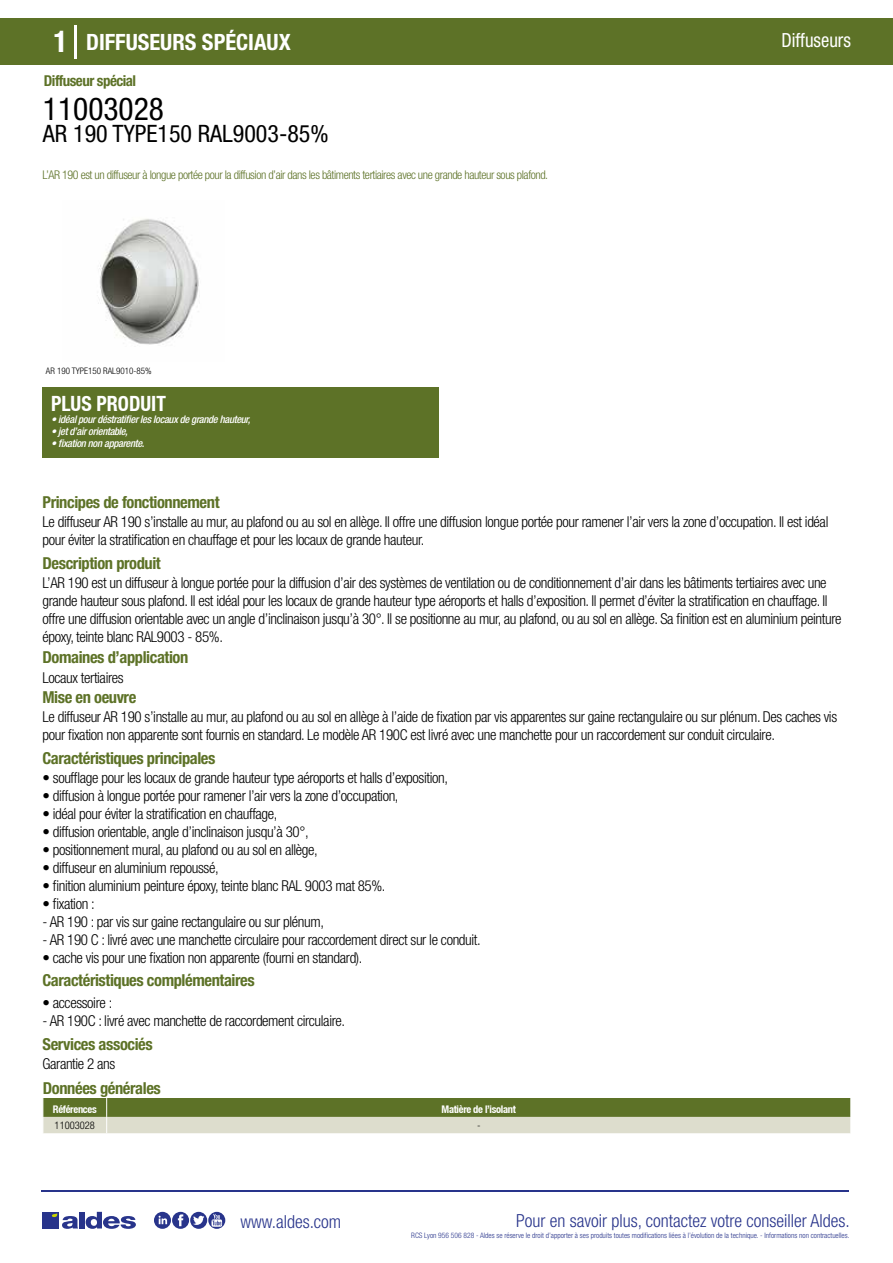
<style>
.page{position:relative;width:893px;height:1263px;background:#fff}
.page>*{position:absolute;margin:0;border:0;box-sizing:border-box;transform-origin:0 0}
.t1{font:condensed 31.5px "Helvetica Neue LT Std";color:#000}
.t2{font:condensed 24px "Helvetica Neue LT Std";color:#000}
.t3{font:700 condensed 22.5px "Helvetica Neue LT Std";color:#fff}
.t4{font:700 condensed 21px "Helvetica Neue";color:#fff;scale:.95 1}
.t5{font:condensed 19.5px "Helvetica Neue LT Std";color:#fff;scale:.95 1}
.t6{font:300 condensed 18px "Helvetica Neue";color:#28348b}
.t7{font:700 condensed 16.5px "Helvetica Neue LT Std";letter-spacing:-.025em;color:#5d7227}
.t8{font:300 condensed 15px/18px "Helvetica Neue LT Std";letter-spacing:-.025em;color:#000}
.t9{font:700 condensed 15px "Helvetica Neue LT Std";letter-spacing:-.035em;color:#5d7227}
.t10{font:300 condensed 12px "Helvetica Neue LT Std";letter-spacing:-.035em;color:#5d7227}
.t11{font:italic 500 condensed 10.5px "Helvetica Neue";letter-spacing:-.03em;color:#fff}
.t12{font:700 condensed 10.5px "Helvetica Neue";letter-spacing:-.03em;color:#fff}
.t13{font:300 condensed 10.5px "Helvetica Neue";color:#000}
.t14{font:300 condensed 9px "Helvetica Neue";color:#000}
.t15{font:300 condensed 7.5px "Helvetica Neue";color:#28348b}
.s1{font-size:30px}
</style>
<div class="page">
<div style="left:0;top:18px;width:893px;height:46px;background:#5d7227"></div>
<div style="left:43px;top:387px;width:396px;height:70px;background:#5d7227"></div>
<hr style="left:74px;top:25px;width:2px;height:33px;background:#fff">
<svg style="left:98px;top:219px;width:102px;height:126px"></svg>
<svg style="left:43px;top:1098px;width:808px;height:36px;background:#9aa577"></svg>
<hr style="left:41px;top:1190px;width:808px;height:1px;background:#28348b">
<svg style="left:154px;top:1212px;width:71px;height:17px"></svg>
<div style="left:42px;top:1212px;width:17px;height:16px;background:#28348b"></div>
<div style="left:79px;top:1212px;width:5px;height:16px;background:#28348b"></div>
<svg style="left:86px;top:1212px;width:50px;height:17px"></svg>
<svg style="left:52px;top:1213px;width:26px;height:16px"></svg>
<h3 class="t3" style="left:54px;top:28px;width:239px"><span class="s1">1</span> DIFFUSEURS SPÉCIAUX</h3>
<h3 class="t5" style="left:781px;top:29px;width:75px">Diffuseurs</h3>
<p class="t9" style="left:44px;top:71px;width:94px">Diffuseur spécial</p>
<h1 class="t1" style="left:43px;top:91px;width:122px">11003028</h1>
<h2 class="t2" style="left:43px;top:120px;width:287px">AR 190 TYPE150 RAL9003-85%</h2>
<p class="t10" style="left:43px;top:167px;width:507px">L’AR 190 est un diffuseur à longue portée pour la diffusion d’air dans les bâtiments tertiaires avec une grande hauteur sous plafond.</p>
<p class="t14" style="left:46px;top:365px;width:52px">Diffuseur AR 9</p>
<p class="t14" style="left:46px;top:365px;width:107px">AR 190 TYPE150 RAL9010-85%</p>
<h3 class="t4" style="left:51px;top:391px;width:122px">PLUS PRODUIT</h3>
<p class="t11" style="left:51px;top:413px;width:201px">• idéal pour déstratifier les locaux de grande hauteur,</p>
<p class="t11" style="left:51px;top:425px;width:78px">• jet d’air orientable,</p>
<p class="t11" style="left:51px;top:437px;width:95px">• fixation non apparente.</p>
<p class="t7" style="left:43px;top:492px;width:179px">Principes de fonctionnement</p>
<p class="t8" style="left:43px;top:513px;width:787px">Le diffuseur AR 190 s’installe au mur, au plafond ou au sol en allège. Il offre une diffusion longue portée pour ramener l’air vers la zone d’occupation. Il est idéal pour éviter la stratification en chauffage et pour les locaux de grande hauteur.</p>
<p class="t8" style="left:43px;top:573px;width:800px">L’AR 190 est un diffuseur à longue portée pour la diffusion d’air des systèmes de ventilation ou de conditionnement d’air dans les bâtiments tertiaires avec une grande hauteur sous plafond. Il est idéal pour les locaux de grande hauteur type aéroports et halls d’exposition. Il permet d’éviter la stratification en chauffage. Il offre une diffusion orientable avec un angle d’inclinaison jusqu’à 30°. Il se positionne au mur, au plafond, ou au sol en allège. Sa finition est en aluminium peinture époxy, teinte blanc RAL9003 - 85%.</p>
<p class="t8" style="left:43px;top:668px;width:83px">Locaux tertiaires</p>
<p class="t8" style="left:43px;top:708px;width:796px">Le diffuseur AR 190 s’installe au mur, au plafond ou au sol en allège à l’aide de fixation par vis apparentes sur gaine rectangulaire ou sur plénum. Des caches vis pour fixation non apparente sont fournis en standard. Le modèle AR 190C est livré avec une manchette pour un raccordement sur conduit circulaire.</p>
<p class="t7" style="left:43px;top:553px;width:120px">Description produit</p>
<p class="t7" style="left:43px;top:647px;width:147px">Domaines d’application</p>
<p class="t7" style="left:43px;top:687px;width:95px">Mise en oeuvre</p>
<p class="t7" style="left:43px;top:748px;width:174px">Caractéristiques principales</p>
<p class="t8" style="left:43px;top:768px;width:407px">• soufflage pour les locaux de grande hauteur type aéroports et halls d’exposition,</p>
<p class="t8" style="left:43px;top:786px;width:358px">• diffusion à longue portée pour ramener l’air vers la zone d’occupation,</p>
<p class="t8" style="left:43px;top:804px;width:237px">• idéal pour éviter la stratification en chauffage,</p>
<p class="t8" style="left:43px;top:822px;width:268px">• diffusion orientable, angle d’inclinaison jusqu’à 30°,</p>
<p class="t8" style="left:43px;top:840px;width:277px">• positionnement mural, au plafond ou au sol en allège,</p>
<p class="t8" style="left:43px;top:858px;width:178px">• diffuseur en aluminium repoussé,</p>
<p class="t8" style="left:43px;top:876px;width:344px">• finition aluminium peinture époxy, teinte blanc RAL 9003 mat 85%.</p>
<p class="t8" style="left:43px;top:894px;width:54px">• fixation :</p>
<p class="t8" style="left:43px;top:912px;width:283px">- AR 190 : par vis sur gaine rectangulaire ou sur plénum,</p>
<p class="t8" style="left:43px;top:930px;width:440px">- AR 190 C : livré avec une manchette circulaire pour raccordement direct sur le conduit.</p>
<p class="t8" style="left:43px;top:948px;width:321px">• cache vis pour une fixation non apparente (fourni en standard).</p>
<p class="t8" style="left:43px;top:994px;width:71px">• accessoire :</p>
<p class="t8" style="left:43px;top:1012px;width:304px">- AR 190C : livré avec manchette de raccordement circulaire.</p>
<p class="t7" style="left:43px;top:970px;width:214px">Caractéristiques complémentaires</p>
<p class="t7" style="left:43px;top:1034px;width:112px">Services associés</p>
<p class="t8" style="left:43px;top:1055px;width:74px">Garantie 2 ans</p>
<p class="t7" style="left:43px;top:1078px;width:119px">Données générales</p>
<p class="t12" style="left:53px;top:1102px;width:45px">Références</p>
<p class="t12" style="left:442px;top:1102px;width:76px">Matière de l’isolant</p>
<p class="t13" style="left:55px;top:1119px;width:42px">11003028</p>
<p class="t13" style="left:477px;top:1119px;width:5px">-</p>
<p class="t6" style="left:240px;top:1211px;width:102px">www.aldes.com</p>
<p class="t6" style="left:516px;top:1211px;width:335px">Pour en savoir plus, contactez votre conseiller Aldes.</p>
<p class="t15" style="left:411px;top:1230px;width:440px">RCS Lyon 956 506 828 - Aldes se réserve le droit d’apporter à ses produits toutes modifications liées à l’évolution de la technique. - Informations non contractuelles.</p>
</div>
